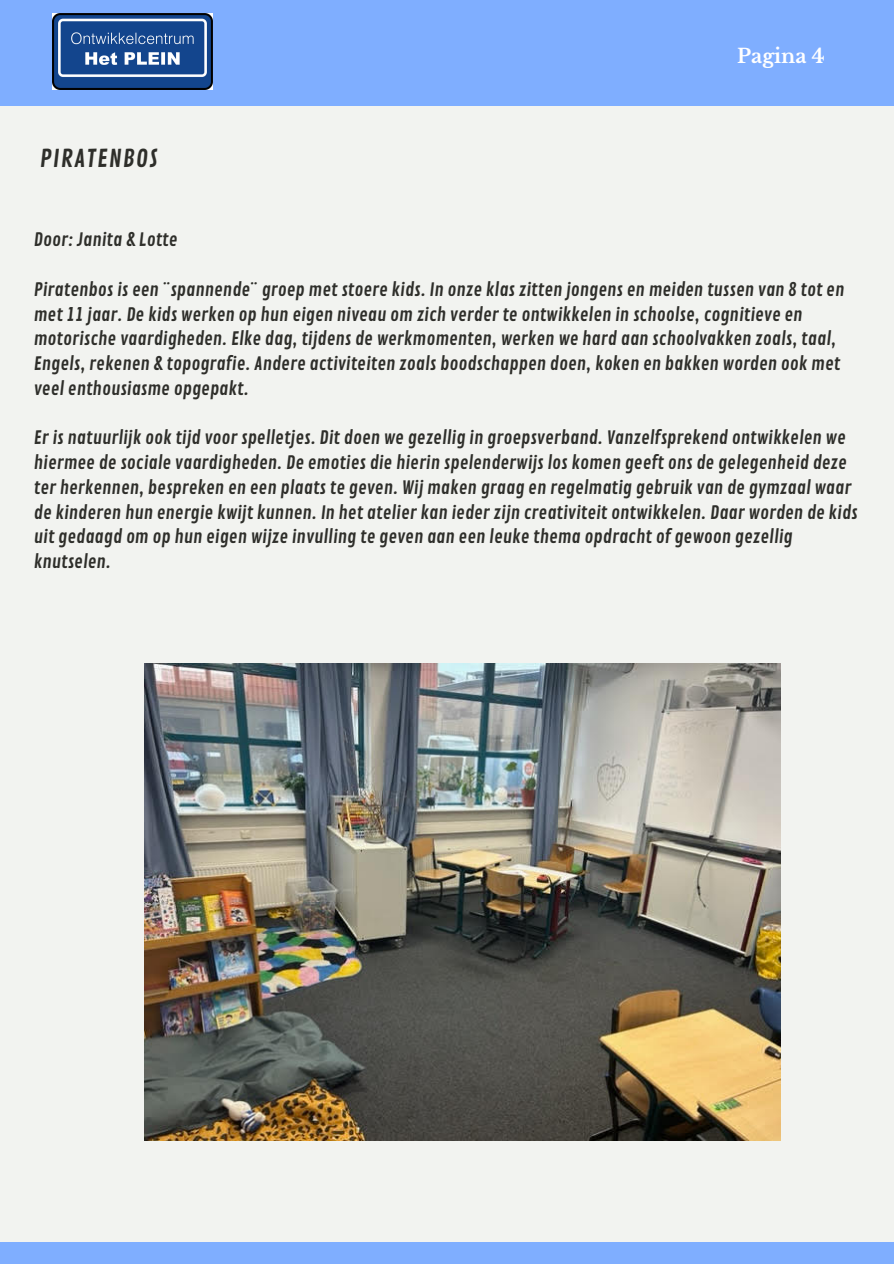
<style>
.page{position:relative;width:894px;height:1264px;background:#fff}
.page>*{position:absolute;margin:0;border:0;box-sizing:border-box;transform-origin:0 0}
.t1{font:24px "Contrail One";letter-spacing:.05em;color:#2e2e2a}
.t2{font:700 19.5px "Libre Baskerville";color:#fff}
.t3{font:18px/24.8px "Contrail One";color:#2e2e2a}
</style>
<div class="page">
<div style="left:0;top:0;width:893px;height:1263px;background:#f2f3f0"></div>
<div style="left:0;top:0;width:893px;height:106px;background:#7faeff"></div>
<div style="left:0;top:1241px;width:893px;height:22px;background:#7faeff"></div>
<img style="left:53px;top:13px;width:160px;height:77px">
<img style="left:144px;top:663px;width:636px;height:477px">
<p class="t1" style="left:40px;top:144px;width:119px">PIRATENBOS</p>
<h1 class="t2" style="left:737px;top:44px;width:89px">Pagina 4</h1>
<p class="t3" style="left:34px;top:228px;width:145px">Door: Janita &amp; Lotte</p>
<p class="t3" style="left:34px;top:277px;width:811px">Piratenbos is een ¨spannende¨ groep met stoere kids. In onze klas zitten jongens en meiden tussen van 8 tot en met 11 jaar. De kids werken op hun eigen niveau om zich verder te ontwikkelen in schoolse, cognitieve en motorische vaardigheden. Elke dag, tijdens de werkmomenten, werken we hard aan schoolvakken zoals, taal, Engels, rekenen &amp; topografie. Andere activiteiten zoals boodschappen doen, koken en bakken worden ook met veel enthousiasme opgepakt.</p>
<p class="t3" style="left:34px;top:426px;width:825px">Er is natuurlijk ook tijd voor spelletjes. Dit doen we gezellig in groepsverband. Vanzelfsprekend ontwikkelen we hiermee de sociale vaardigheden. De emoties die hierin spelenderwijs los komen geeft ons de gelegenheid deze ter herkennen, bespreken en een plaats te geven. Wij maken graag en regelmatig gebruik van de gymzaal waar de kinderen hun energie kwijt kunnen. In het atelier kan ieder zijn creativiteit ontwikkelen. Daar worden de kids uit gedaagd om op hun eigen wijze invulling te geven aan een leuke thema opdracht of gewoon gezellig knutselen.</p>
</div>
